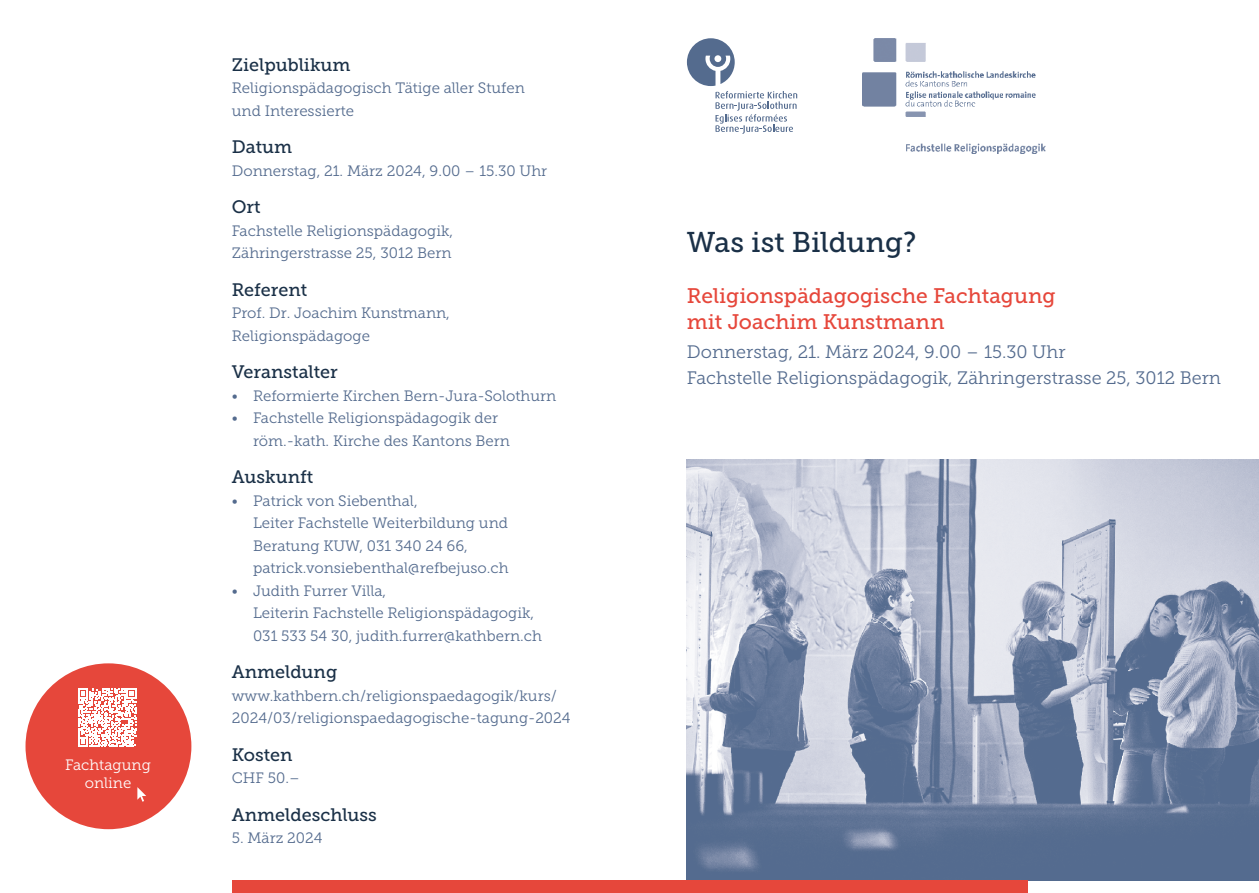
<style>
.page{position:relative;width:1259px;height:893px;background:#fff}
.page>*{position:absolute;margin:0;border:0;box-sizing:border-box;transform-origin:0 0}
.t1{font:28.5px "Museo Slab 500";color:#1a3047}
.t2{font:21px/25.5px "Museo Slab 500";color:#e6473b}
.t3{font:18px/25.5px "Museo Slab 300";color:#546b8e}
.t4{font:18px "Museo Slab 500";color:#1a3047}
.t5{font:15px/22.5px "Museo Slab 300";color:#546b8e}
.t6{font:15px/18px "Museo Slab 300";color:#fff;text-align:center}
</style>
<div class="page">
<img style="left:687px;top:459px;width:572px;height:421px">
<div style="left:232px;top:880px;width:795px;height:13px;background:#e6473b"></div>
<svg style="left:687px;top:38px;width:110px;height:96px"></svg>
<img style="left:863px;top:38px;width:182px;height:115px">
<div style="left:26px;top:663px;width:165px;height:166px;background:#e6473b;border-radius:50%"></div>
<svg style="left:137px;top:787px;width:9px;height:15px"></svg>
<svg style="left:78px;top:688px;width:59px;height:59px"></svg>
<p class="t6" style="left:65px;top:756px;width:87px">Fachtagung online</p>
<p class="t4" style="left:232px;top:55px;width:120px">Zielpublikum</p>
<p class="t5" style="left:232px;top:77px;width:294px">Religionspädagogisch Tätige aller Stufen und Interessierte</p>
<p class="t4" style="left:232px;top:137px;width:62px">Datum</p>
<p class="t5" style="left:232px;top:160px;width:317px">Donnerstag, 21. März 2024, 9.00 – 15.30 Uhr</p>
<p class="t4" style="left:232px;top:197px;width:30px">Ort</p>
<p class="t5" style="left:232px;top:220px;width:223px">Fachstelle Religionspädagogik,<br>Zähringerstrasse 25, 3012 Bern</p>
<p class="t4" style="left:232px;top:280px;width:77px">Referent</p>
<p class="t5" style="left:232px;top:302px;width:220px">Prof. Dr. Joachim Kunstmann,<br>Religionspädagoge</p>
<p class="t4" style="left:232px;top:362px;width:108px">Veranstalter</p>
<p class="t5" style="left:232px;top:385px;width:326px">• Reformierte Kirchen Bern-Jura-Solothurn</p>
<p class="t5" style="left:253px;top:407px;width:258px;text-indent:-21px">• Fachstelle Religionspädagogik der röm.-kath. Kirche des Kantons Bern</p>
<p class="t4" style="left:232px;top:467px;width:83px">Auskunft</p>
<p class="t5" style="left:253px;top:490px;width:257px;text-indent:-21px">• Patrick von Siebenthal,<br>Leiter Fachstelle Weiterbildung und<br>Beratung KUW, 031 340 24 66, patrick.vonsiebenthal@refbejuso.ch</p>
<p class="t5" style="left:253px;top:580px;width:290px;text-indent:-21px">• Judith Furrer Villa,<br>Leiterin Fachstelle Religionspädagogik,<br>031 533 54 30, judith.furrer@kathbern.ch</p>
<p class="t4" style="left:232px;top:662px;width:107px">Anmeldung</p>
<p class="t5" style="left:232px;top:685px;width:340px">www.kathbern.ch/religionspaedagogik/kurs/<br>2024/03/religionspaedagogische-tagung-2024</p>
<p class="t4" style="left:232px;top:745px;width:62px">Kosten</p>
<p class="t5" style="left:232px;top:767px;width:69px">CHF 50.–</p>
<p class="t4" style="left:232px;top:805px;width:146px">Anmeldeschluss</p>
<p class="t5" style="left:232px;top:827px;width:92px">5. März 2024</p>
<h1 class="t1" style="left:687px;top:226px;width:231px">Was ist Bildung?</h1>
<h2 class="t2" style="left:687px;top:283px;width:370px">Religionspädagogische Fachtagung mit Joachim Kunstmann</h2>
<p class="t3" style="left:687px;top:340px;width:535px">Donnerstag, 21. März 2024, 9.00 – 15.30 Uhr<br>Fachstelle Religionspädagogik, Zähringerstrasse 25, 3012 Bern</p>
</div>
